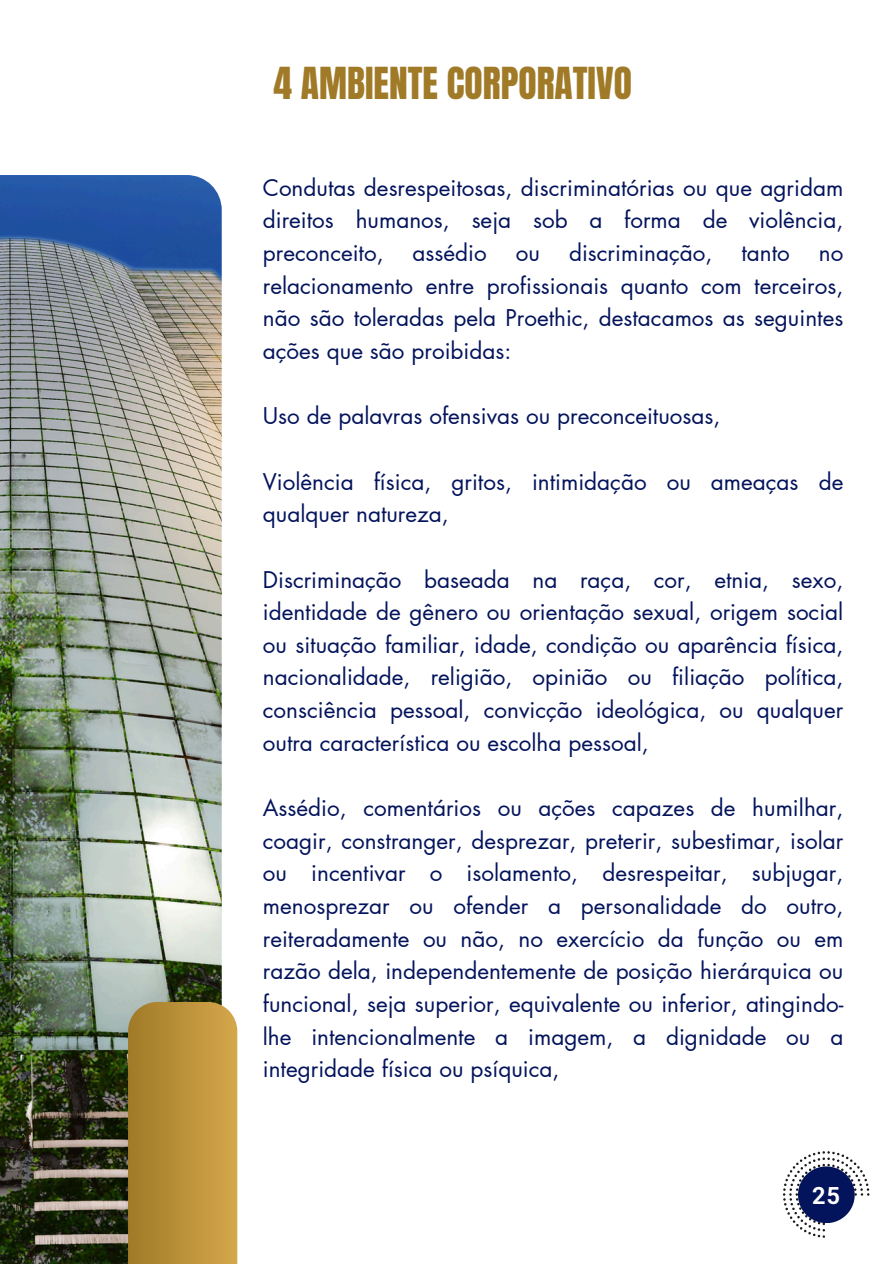
<style>
.page{position:relative;width:894px;height:1264px;background:#fff}
.page>*{position:absolute;margin:0;border:0;box-sizing:border-box;transform-origin:0 0}
.t1{font:37.5px "Anton";color:#a07a27}
.t2{font:700 23.55px "Roboto Mono";color:#fff}
.t3{font:22.5px/32.7px "Futura LT Pro";color:#04145c;text-align:justify}
</style>
<div class="page">
<img style="left:0;top:175px;width:222px;height:1088px">
<svg style="left:128px;top:1001px;width:109px;height:262px;background:#ba913b"></svg>
<svg style="left:783px;top:1151px;width:86px;height:86px"></svg>
<h1 class="t1" style="left:273px;top:56px;width:360px">4 AMBIENTE CORPORATIVO</h1>
<p class="t3" style="left:263px;top:172px;width:582px">Condutas desrespeitosas, discriminatórias ou que agridam direitos humanos, seja sob a forma de violência, preconceito,</p>
<p class="t3" style="left:412px;top:237px;width:76px">assédio</p>
<p class="t3" style="left:515px;top:237px;width:26px">ou</p>
<p class="t3" style="left:569px;top:237px;width:145px">discriminação,</p>
<p class="t3" style="left:741px;top:237px;width:50px">tanto</p>
<p class="t3" style="left:263px;top:237px;width:582px;text-indent:556px">no relacionamento entre profissionais quanto com terceiros, não são toleradas pela Proethic, destacamos as seguintes ações que são proibidas:</p>
<p class="t3" style="left:263px;top:400px;width:459px">Uso de palavras ofensivas ou preconceituosas,</p>
<p class="t3" style="left:263px;top:466px;width:582px">Violência física, gritos, intimidação ou ameaças de qualquer natureza,</p>
<p class="t3" style="left:263px;top:564px;width:582px">Discriminação baseada na raça, cor, etnia, sexo, identidade de gênero ou orientação sexual, origem social ou situação familiar, idade, condição ou aparência física, nacionalidade, religião, opinião ou filiação política, consciência pessoal, convicção ideológica, ou qualquer outra característica ou escolha pessoal,</p>
<p class="t3" style="left:263px;top:792px;width:582px">Assédio, comentários ou ações capazes de humilhar, coagir, constranger, desprezar, preterir, subestimar, isolar ou incentivar o isolamento, desrespeitar, subjugar, menosprezar ou ofender a personalidade do outro, reiteradamente ou não, no exercício da função ou em razão dela, independentemente de posição hierárquica ou funcional, seja superior, equivalente ou inferior, atingindo&shy;lhe intencionalmente a imagem, a dignidade ou a integridade física ou psíquica,</p>
<p class="t2" style="left:812px;top:1178px;width:30px">25</p>
</div>
